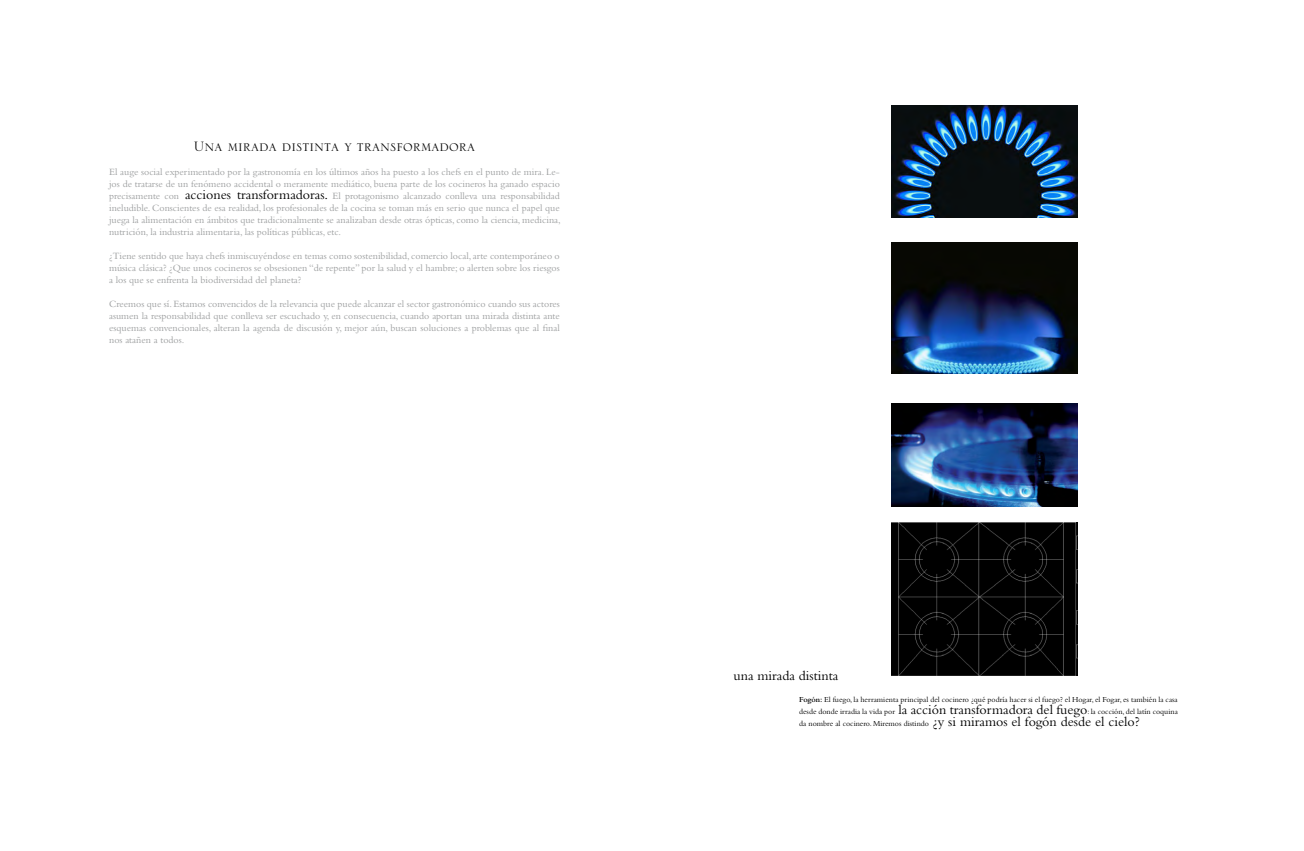
<style>
.page{position:relative;width:1304px;height:851px;background:#fff}
.page>*{position:absolute;margin:0;border:0;box-sizing:border-box;transform-origin:0 0}
.t1{font:18px "Serlio LT Std";color:#000}
.t2{font:14px "Bembo";color:#000}
.t3{font:10px/12px "Bembo";color:#9c9e9f;text-align:justify}
.t4{font:8px/12px "Bembo";color:#000;text-align:justify}
.s1{font-size:14px;color:#000}
.s2{font-weight:600}
.s3{font-size:14px}
</style>
<div class="page">
<img style="left:891px;top:243px;width:187px;height:130px">
<img style="left:891px;top:522px;width:187px;height:153px">
<img style="left:891px;top:105px;width:187px;height:112px">
<img style="left:891px;top:403px;width:187px;height:103px">
<h1 class="t1" style="left:194px;top:138px;width:283px">Una mirada distinta y transformadora</h1>
<p class="t3" style="left:109px;top:166px;width:453px">El auge social experimentado por la gastronomía en los últimos años ha puesto a los chefs en el punto de mira. Le&shy;jos de tratarse de un fenómeno accidental o meramente mediático, buena parte de los cocineros ha ganado espacio precisamente con <span class="s1">acciones transformadoras.</span> El protagonismo alcanzado conlleva una responsabilidad ineludible. Conscientes de esa realidad, los profesionales de la cocina se toman más en serio que nunca el papel que juega la alimentación en ámbitos que tradicionalmente se analizaban desde otras ópticas, como la ciencia, medicina, nutrición, la industria alimentaria, las políticas públicas, etc.</p>
<p class="t3" style="left:109px;top:250px;width:452px">¿Tiene sentido que haya chefs inmiscuyéndose en temas como sostenibilidad, comercio local, arte contemporáneo o música clásica? ¿Que unos cocineros se obsesionen “de repente” por la salud y el hambre; o alerten sobre los riesgos a los que se enfrenta la biodiversidad del planeta?</p>
<p class="t3" style="left:109px;top:298px;width:452px">Creemos que sí. Estamos convencidos de la relevancia que puede alcanzar el sector gastronómico cuando sus actores asumen la responsabilidad que conlleva ser escuchado y, en consecuencia, cuando aportan una mirada distinta ante esquemas convencionales, alteran la agenda de discusión y, mejor aún, buscan soluciones a problemas que al final nos atañen a todos.</p>
<h2 class="t2" style="left:733px;top:667px;width:106px">una mirada distinta</h2>
<p class="t4" style="left:799px;top:693px;width:380px"><span class="s2">Fogón:</span> El fuego, la herramienta principal del cocinero ¿qué podría hacer si el fuego? el Hogar, el Fogar, es también la casa desde donde irradia la vida por <span class="s3">la acción transformadora del fuego</span>: la cocción, del latín coquina da nombre al cocinero. Miremos distindo <span class="s3">¿y si miramos el fogón desde el cielo?</span></p>
</div>
